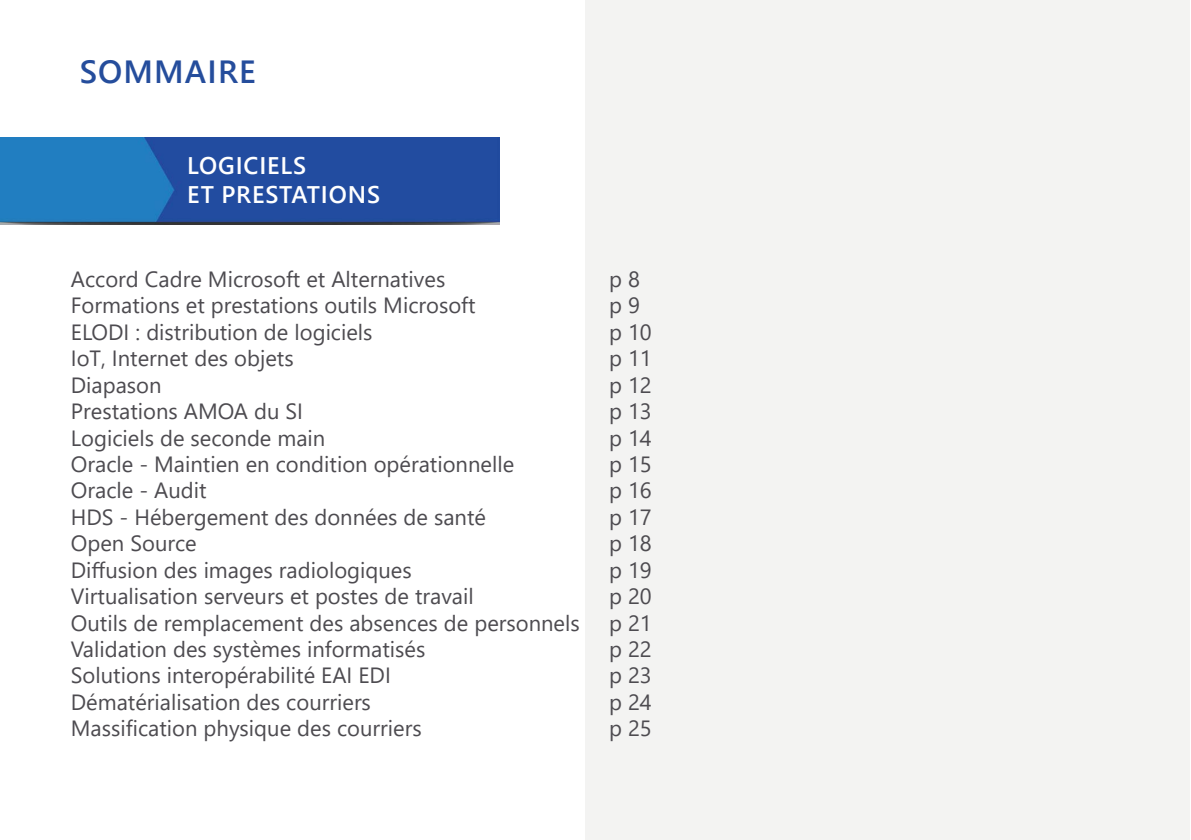
<style>
.page{position:relative;width:1191px;height:840px;background:#fff}
.page>*{position:absolute;margin:0;border:0;box-sizing:border-box;transform-origin:0 0}
.t1{font:600 32px "Segoe UI";letter-spacing:.035em;color:#254d9c}
.t2{font:600 24px "Segoe UI";letter-spacing:.035em;color:#fff}
.t3{font:22px "Segoe UI";color:#4d4b50}
</style>
<div class="page">
<img style="left:0;top:137px;width:500px;height:87px">
<div style="left:585px;top:0;width:604px;height:839px;background:#f3f3f2"></div>
<p class="t1" style="left:80px;top:42px;width:177px">SOMMAIRE</p>
<p class="t2" style="left:187px;top:142px;width:120px">LOGICIELS</p>
<p class="t2" style="left:187px;top:171px;width:194px">ET PRESTATIONS</p>
<p class="t3" style="left:71px;top:258px;width:376px">Accord Cadre Microsoft et Alternatives</p>
<p class="t3" style="left:71px;top:285px;width:406px">Formations et prestations outils Microsoft</p>
<p class="t3" style="left:71px;top:311px;width:303px">ELODI : distribution de logiciels</p>
<p class="t3" style="left:71px;top:337px;width:224px">IoT, Internet des objets</p>
<p class="t3" style="left:71px;top:364px;width:92px">Diapason</p>
<p class="t3" style="left:71px;top:390px;width:234px">Prestations AMOA du SI</p>
<p class="t3" style="left:71px;top:417px;width:256px">Logiciels de seconde main</p>
<p class="t3" style="left:71px;top:443px;width:445px">Oracle - Maintien en condition opérationnelle</p>
<p class="t3" style="left:71px;top:469px;width:137px">Oracle - Audit</p>
<p class="t3" style="left:71px;top:496px;width:417px">HDS - Hébergement des données de santé</p>
<p class="t3" style="left:71px;top:522px;width:127px">Open Source</p>
<p class="t3" style="left:71px;top:549px;width:342px">Diffusion des images radiologiques</p>
<p class="t3" style="left:71px;top:575px;width:404px">Virtualisation serveurs et postes de travail</p>
<p class="t3" style="left:71px;top:601px;width:510px">Outils de remplacement des absences de personnels</p>
<p class="t3" style="left:71px;top:628px;width:356px">Validation des systèmes informatisés</p>
<p class="t3" style="left:71px;top:654px;width:321px">Solutions interopérabilité EAI EDI</p>
<p class="t3" style="left:71px;top:681px;width:301px">Dématérialisation des courriers</p>
<p class="t3" style="left:71px;top:707px;width:352px">Massification physique des courriers</p>
<p class="t3" style="left:609px;top:258px;width:32px">p 8</p>
<p class="t3" style="left:609px;top:285px;width:32px">p 9</p>
<p class="t3" style="left:609px;top:311px;width:44px">p 10</p>
<p class="t3" style="left:609px;top:337px;width:44px">p 11</p>
<p class="t3" style="left:609px;top:364px;width:44px">p 12</p>
<p class="t3" style="left:609px;top:390px;width:44px">p 13</p>
<p class="t3" style="left:609px;top:417px;width:44px">p 14</p>
<p class="t3" style="left:609px;top:443px;width:44px">p 15</p>
<p class="t3" style="left:609px;top:469px;width:44px">p 16</p>
<p class="t3" style="left:609px;top:496px;width:44px">p 17</p>
<p class="t3" style="left:609px;top:522px;width:44px">p 18</p>
<p class="t3" style="left:609px;top:549px;width:44px">p 19</p>
<p class="t3" style="left:609px;top:575px;width:44px">p 20</p>
<p class="t3" style="left:609px;top:601px;width:44px">p 21</p>
<p class="t3" style="left:609px;top:628px;width:44px">p 22</p>
<p class="t3" style="left:609px;top:654px;width:44px">p 23</p>
<p class="t3" style="left:609px;top:681px;width:44px">p 24</p>
<p class="t3" style="left:609px;top:707px;width:44px">p 25</p>
</div>
